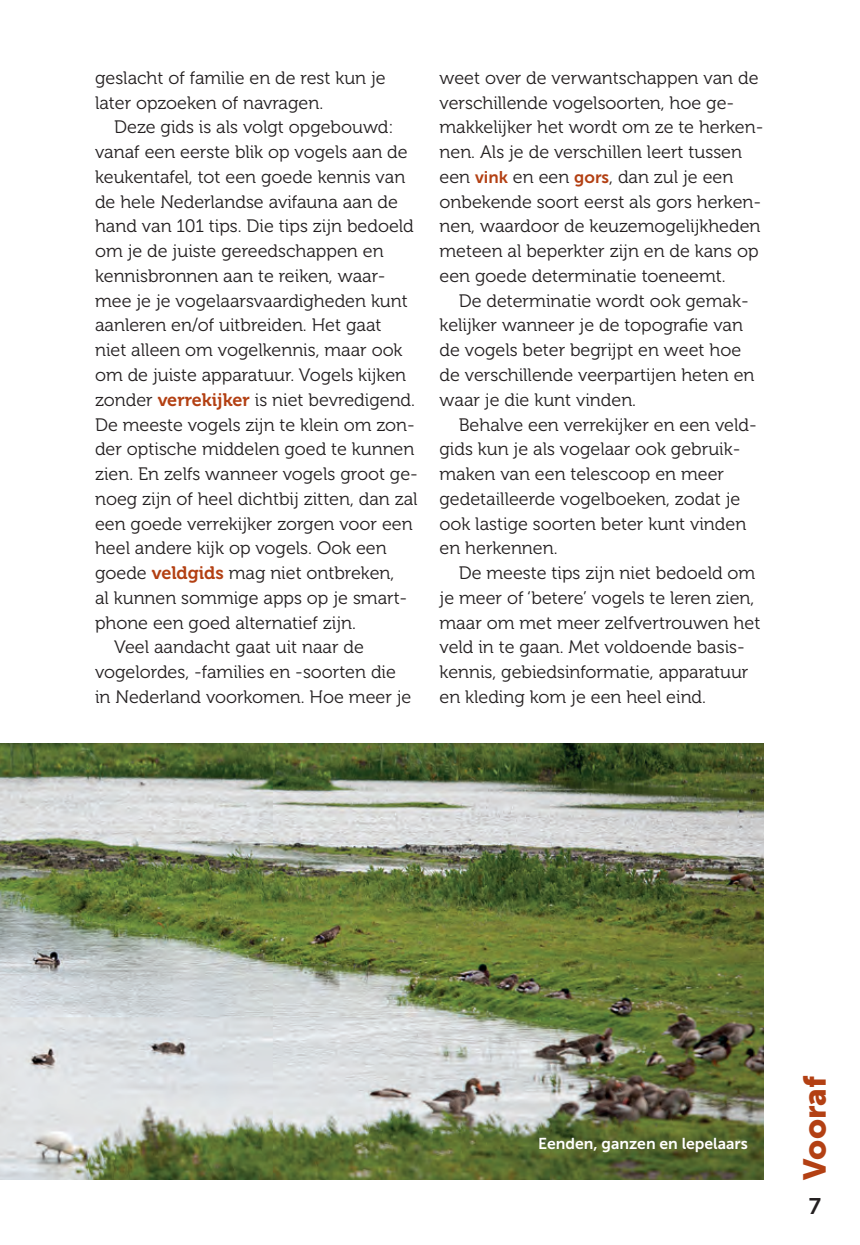
<style>
.page{position:relative;width:860px;height:1245px;background:#fff}
.page>*{position:absolute;margin:0;border:0;box-sizing:border-box;transform-origin:0 0}
.t1{font:31.5px "Museo Sans 900";color:#b34013}
.t2{font:22.5px "Museo Sans 700";color:#231f20}
.t3{font:18px/24.8px "Museo 300";color:#231f20}
.t4{font:15.75px "Museo Sans 700";color:#fff}
.s1{font-family:"Museo 700";color:#b34013}
.s2{font-family:"Museo Sans 700";font-size:16.88px;color:#b34013}
</style>
<div class="page">
<img style="left:0;top:743px;width:763px;height:436px">
<p class="t3" style="left:95px;top:66px;width:292px">geslacht of familie en de rest kun je later opzoeken of navragen.</p>
<p class="t3" style="left:114px;top:115px;width:281px">Deze gids is als volgt opgebouwd:</p>
<p class="t3" style="left:95px;top:140px;width:314px">vanaf een eerste blik op vogels aan de</p>
<p class="t3" style="left:95px;top:165px;width:312px">keukentafel, tot een goede kennis van</p>
<p class="t3" style="left:95px;top:189px;width:304px">de hele Nederlandse avifauna aan de</p>
<p class="t3" style="left:95px;top:214px;width:320px">hand van 101 tips. Die tips zijn bedoeld</p>
<p class="t3" style="left:95px;top:239px;width:290px">om je de juiste gereedschappen en</p>
<p class="t3" style="left:95px;top:264px;width:292px">kennisbronnen aan te reiken, waar-</p>
<p class="t3" style="left:95px;top:288px;width:314px">mee je je vogelaarsvaardigheden kunt</p>
<p class="t3" style="left:95px;top:313px;width:288px">aanleren en/of uitbreiden. Het gaat</p>
<p class="t3" style="left:95px;top:338px;width:309px">niet alleen om vogelkennis, maar ook</p>
<p class="t3" style="left:95px;top:363px;width:313px">om de juiste apparatuur. Vogels kijken</p>
<p class="t3" style="left:95px;top:387px;width:321px">zonder <span class="s1">verrekijker</span> is niet bevredigend.</p>
<p class="t3" style="left:95px;top:412px;width:321px">De meeste vogels zijn te klein om zon-</p>
<p class="t3" style="left:95px;top:437px;width:321px">der optische middelen goed te kunnen</p>
<p class="t3" style="left:95px;top:462px;width:324px">zien. En zelfs wanneer vogels groot ge-</p>
<p class="t3" style="left:95px;top:486px;width:324px">noeg zijn of heel dichtbij zitten, dan zal</p>
<p class="t3" style="left:95px;top:511px;width:319px">een goede verrekijker zorgen voor een</p>
<p class="t3" style="left:95px;top:536px;width:293px">heel andere kijk op vogels. Ook een</p>
<p class="t3" style="left:95px;top:561px;width:301px">goede <span class="s1">veldgids</span> mag niet ontbreken,</p>
<p class="t3" style="left:95px;top:585px;width:314px">al kunnen sommige apps op je smart-</p>
<p class="t3" style="left:95px;top:610px;width:263px">phone een goed alternatief zijn.</p>
<p class="t3" style="left:114px;top:635px;width:251px">Veel aandacht gaat uit naar de</p>
<p class="t3" style="left:95px;top:660px;width:302px">vogelordes, -families en -soorten die</p>
<p class="t3" style="left:95px;top:684px;width:318px">in Nederland voorkomen. Hoe meer je</p>
<p class="t3" style="left:439px;top:66px;width:325px">weet over de verwantschappen van de verschillende vogelsoorten, hoe ge&shy;makkelijker het wordt om ze te herken&shy;nen. Als je de verschillen leert tussen een <span class="s2">vink</span> en een <span class="s2">gors</span>, dan zul je een onbekende soort eerst als gors herken&shy;nen, waardoor de keuzemogelijkheden meteen al beperkter zijn en de kans op een goede determinatie toeneemt.</p>
<p class="t3" style="left:439px;top:288px;width:316px;text-indent:19px">De determinatie wordt ook gemak&shy;kelijker wanneer je de topografie van de vogels beter begrijpt en weet hoe de verschillende veerpartijen heten en waar je die kunt vinden.</p>
<p class="t3" style="left:439px;top:412px;width:319px;text-indent:19px">Behalve een verrekijker en een veld&shy;gids kun je als vogelaar ook gebruik&shy;maken van een telescoop en meer gedetailleerde vogelboeken, zodat je ook lastige soorten beter kunt vinden en herkennen.</p>
<p class="t3" style="left:439px;top:561px;width:322px;text-indent:19px">De meeste tips zijn niet bedoeld om je meer of ‘betere’ vogels te leren zien, maar om met meer zelfvertrouwen het veld in te gaan. Met voldoende basis&shy;kennis, gebiedsinformatie, apparatuur en kleding kom je een heel eind.</p>
<p class="t4" style="left:538px;top:1134px;width:211px">Eenden, ganzen en lepelaars</p>
<h1 class="t1" style="left:797px;top:1179px;width:105px;rotate:-90deg">Vooraf</h1>
<p class="t2" style="left:809px;top:1193px;width:14px">7</p>
</div>
